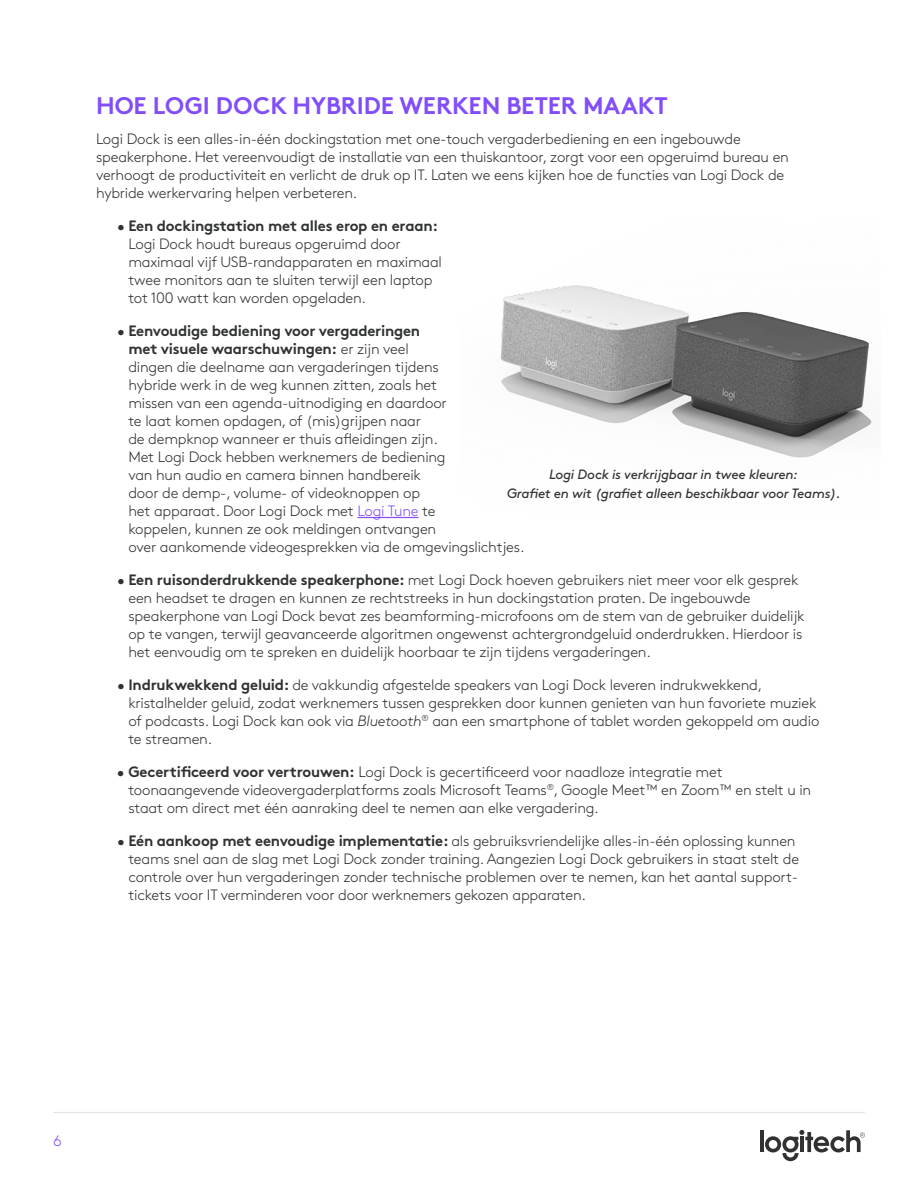
<style>
.page{position:relative;width:918px;height:1188px;background:#fff}
.page>*{position:absolute;margin:0;border:0;box-sizing:border-box;transform-origin:0 0}
.t1{font:700 24px "Brown Pro";letter-spacing:-.005em;color:#814efa}
.t2{font:300 15px/18px "Brown Pro";letter-spacing:-.015em;color:#2f3132}
.t3{font:300 15px "Brown Pro";color:#814efa}
.t4{font:italic 13.5px/19.5px "Brown Pro";letter-spacing:-.015em;color:#2f3132;text-align:center}
.s1{font-weight:700}
.s2{color:#814efa}
.s3{font-style:italic}
</style>
<div class="page">
<hr style="left:760px;top:1130px;width:4px;height:22px;background:#2f3132">
<svg style="left:765px;top:1130px;width:100px;height:31px"></svg>
<hr style="left:800px;top:1137px;width:4px;height:15px;background:#2f3132">
<hr style="left:53px;top:1112px;width:812px;height:1px;background:#e1e2e3">
<img style="left:500px;top:285px;width:372px;height:173px">
<hr style="left:357px;top:517px;width:61px;height:1px;background:#814efa">
<h1 class="t1" style="left:96px;top:86px;width:573px">HOE LOGI DOCK HYBRIDE WERKEN BETER MAAKT</h1>
<p class="t2" style="left:96px;top:129px;width:694px">Logi Dock is een alles-in-één dockingstation met one-touch vergaderbediening en een ingebouwde speakerphone. Het vereenvoudigt de installatie van een thuiskantoor, zorgt voor een opgeruimd bureau en verhoogt de productiviteit en verlicht de druk op IT. Laten we eens kijken hoe de functies van Logi Dock de hybride werkervaring helpen verbeteren.</p>
<p class="t2" style="left:128px;top:216px;width:315px;text-indent:-11px">• <span class="s1">Een dockingstation met alles erop en eraan:<br></span>Logi Dock houdt bureaus opgeruimd door maximaal vijf USB-randapparaten en maximaal twee monitors aan te sluiten terwijl een laptop tot 100 watt kan worden opgeladen.</p>
<p class="t2" style="left:128px;top:321px;width:398px;text-indent:-11px">• <span class="s1">Eenvoudige bediening voor vergaderingen<br>met visuele waarschuwingen:</span> er zijn veel<br>dingen die deelname aan vergaderingen tijdens<br>hybride werk in de weg kunnen zitten, zoals het<br>missen van een agenda-uitnodiging en daardoor<br>te laat komen opdagen, of (mis)grijpen naar<br>de dempknop wanneer er thuis afleidingen zijn.<br>Met Logi Dock hebben werknemers de bediening<br>van hun audio en camera binnen handbereik<br>door de demp-, volume- of videoknoppen op<br>het apparaat. Door Logi Dock met <span class="s2">Logi Tune</span> te<br>koppelen, kunnen ze ook meldingen ontvangen<br>over aankomende videogesprekken via de omgevingslichtjes.</p>
<p class="t2" style="left:128px;top:570px;width:678px;text-indent:-11px">• <span class="s1">Een ruisonderdrukkende speakerphone:</span> met Logi Dock hoeven gebruikers niet meer voor elk gesprek een headset te dragen en kunnen ze rechtstreeks in hun dockingstation praten. De ingebouwde speakerphone van Logi Dock bevat zes beamforming-microfoons om de stem van de gebruiker duidelijk op te vangen, terwijl geavanceerde algoritmen ongewenst achtergrondgeluid onderdrukken. Hierdoor is het eenvoudig om te spreken en duidelijk hoorbaar te zijn tijdens vergaderingen.</p>
<p class="t2" style="left:128px;top:675px;width:693px;text-indent:-11px">• <span class="s1">Indrukwekkend geluid:</span> de vakkundig afgestelde speakers van Logi Dock leveren indrukwekkend, kristalhelder geluid, zodat werknemers tussen gesprekken door kunnen genieten van hun favoriete muziek of podcasts. Logi Dock kan ook via <span class="s3">Bluetooth</span><sup>®</sup> aan een smartphone of tablet worden gekoppeld om audio te streamen.</p>
<p class="t2" style="left:128px;top:762px;width:684px;text-indent:-11px">• <span class="s1">Gecertificeerd voor vertrouwen:</span> Logi Dock is gecertificeerd voor naadloze integratie met toonaangevende videovergaderplatforms zoals Microsoft Teams<sup>®</sup>, Google Meet™ en Zoom™ en stelt u in staat om direct met één aanraking deel te nemen aan elke vergadering.</p>
<p class="t2" style="left:128px;top:831px;width:672px;text-indent:-11px">• <span class="s1">Eén aankoop met eenvoudige implementatie:</span> als gebruiksvriendelijke alles-in-één oplossing kunnen teams snel aan de slag met Logi Dock zonder training. Aangezien Logi Dock gebruikers in staat stelt de controle over hun vergaderingen zonder technische problemen over te nemen, kan het aantal support&shy;tickets voor IT verminderen voor door werknemers gekozen apparaten.</p>
<p class="t4" style="left:507px;top:463px;width:336px">Logi Dock is verkrijgbaar in twee kleuren:<br>Grafiet en wit (grafiet alleen beschikbaar voor Teams).</p>
<p class="t3" style="left:53px;top:1130px;width:10px">6</p>
</div>
